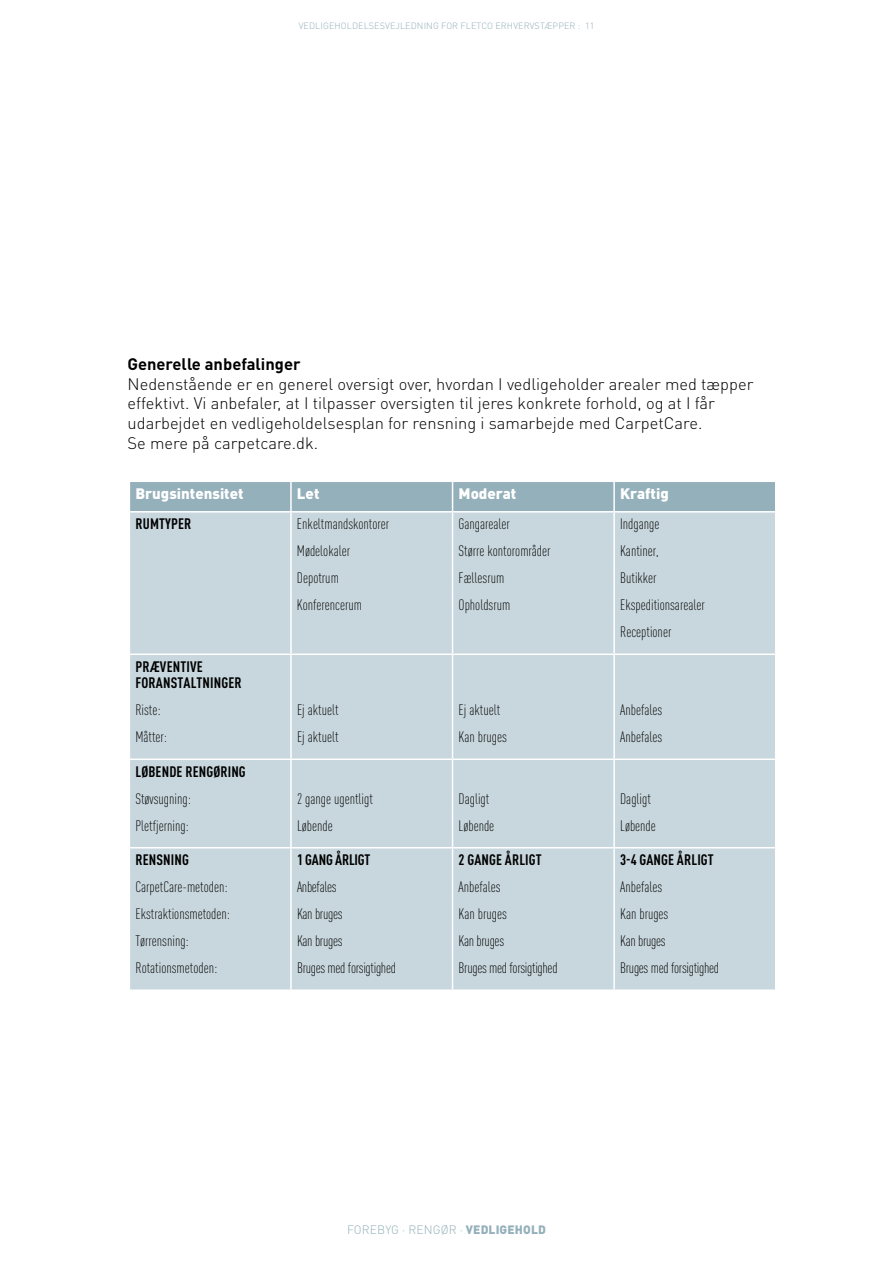
<style>
.page{position:relative;width:893px;height:1263px;background:#fff}
.page>*{position:absolute;margin:0;border:0;box-sizing:border-box;transform-origin:0 0}
.t1{font:300 16.5px/19.8px "DINOT";color:#000}
.t2{font:700 16.5px "DINOT";color:#000}
.t3{font:300 condensed 15px/27px "DINOT";color:#000}
.t4{font:300 condensed 15px/27px "DINOT";letter-spacing:-.02em;color:#000}
.t5{font:700 condensed 15px/16.5px "DINOT";letter-spacing:.01em;color:#000}
.t6{font:900 15px "DINOT";color:#fff}
.t7{font:700 condensed 15px "DINOT";letter-spacing:-.01em;color:#000}
.t8{font:300 12px "DINOT";letter-spacing:.01em;color:#94b0ba}
.t9{font:300 9px "DINOT";letter-spacing:.01em;color:#94b0ba}
.s1{font-weight:900}
</style>
<div class="page">
<div style="left:130px;top:512px;width:645px;height:477px;background:#c8d7dd"></div>
<div style="left:130px;top:481px;width:645px;height:30px;background:#94b0ba"></div>
<hr style="left:290px;top:512px;width:2px;height:141px;background:#fff">
<hr style="left:452px;top:512px;width:1px;height:141px;background:#fff">
<hr style="left:613px;top:512px;width:2px;height:141px;background:#fff">
<hr style="left:129px;top:653px;width:162px;height:2px;background:#fff">
<hr style="left:291px;top:653px;width:162px;height:2px;background:#fff">
<hr style="left:290px;top:655px;width:2px;height:103px;background:#fff">
<hr style="left:453px;top:653px;width:161px;height:2px;background:#fff">
<hr style="left:452px;top:655px;width:1px;height:103px;background:#fff">
<hr style="left:614px;top:653px;width:162px;height:2px;background:#fff">
<hr style="left:613px;top:655px;width:2px;height:103px;background:#fff">
<hr style="left:129px;top:758px;width:162px;height:2px;background:#fff">
<hr style="left:291px;top:758px;width:162px;height:2px;background:#fff">
<hr style="left:290px;top:760px;width:2px;height:87px;background:#fff">
<hr style="left:453px;top:758px;width:161px;height:2px;background:#fff">
<hr style="left:452px;top:760px;width:1px;height:87px;background:#fff">
<hr style="left:614px;top:758px;width:162px;height:2px;background:#fff">
<hr style="left:613px;top:760px;width:2px;height:87px;background:#fff">
<hr style="left:129px;top:847px;width:162px;height:1px;background:#fff">
<hr style="left:291px;top:847px;width:162px;height:1px;background:#fff">
<hr style="left:290px;top:848px;width:2px;height:141px;background:#fff">
<hr style="left:453px;top:847px;width:161px;height:1px;background:#fff">
<hr style="left:452px;top:848px;width:1px;height:141px;background:#fff">
<hr style="left:614px;top:847px;width:162px;height:1px;background:#fff">
<hr style="left:613px;top:848px;width:2px;height:141px;background:#fff">
<p class="t9" style="left:299px;top:19px;width:297px">VEDLIGEHOLDELSESVEJLEDNING FOR FLETCO ERHVERVSTÆPPER : 11</p>
<p class="t2" style="left:128px;top:353px;width:175px">Generelle anbefalinger</p>
<p class="t1" style="left:128px;top:373px;width:627px">Nedenstående er en generel oversigt over, hvordan I vedligeholder arealer med tæpper effektivt. Vi anbefaler, at I tilpasser oversigten til jeres konkrete forhold, og at I får udarbejdet en vedligeholdelsesplan for rensning i samarbejde med CarpetCare.<br>Se mere på carpetcare.dk.</p>
<p class="t6" style="left:135px;top:483px;width:110px">Brugsintensitet</p>
<p class="t6" style="left:297px;top:483px;width:24px">Let</p>
<p class="t6" style="left:459px;top:483px;width:59px">Moderat</p>
<p class="t6" style="left:620px;top:483px;width:50px">Kraftig</p>
<p class="t5" style="left:135px;top:515px;width:57px">RUMTYPER</p>
<p class="t3" style="left:297px;top:511px;width:94px">Enkeltmandskontorer<br>Mødelokaler<br>Depotrum<br>Konferencerum</p>
<p class="t3" style="left:459px;top:511px;width:94px">Gangarealer<br>Større kontorområder<br>Fællesrum<br>Opholdsrum</p>
<p class="t3" style="left:620px;top:511px;width:86px">Indgange<br>Kantiner,<br>Butikker<br>Ekspeditionsarealer<br>Receptioner</p>
<p class="t5" style="left:135px;top:658px;width:108px">PRÆVENTIVE<br>FORANSTALTNINGER</p>
<p class="t3" style="left:135px;top:696px;width:33px">Riste:<br>Måtter:</p>
<p class="t3" style="left:297px;top:696px;width:43px">Ej aktuelt<br>Ej aktuelt</p>
<p class="t3" style="left:459px;top:696px;width:50px">Ej aktuelt<br>Kan bruges</p>
<p class="t3" style="left:620px;top:696px;width:43px">Anbefales<br>Anbefales</p>
<p class="t5" style="left:135px;top:763px;width:112px">LØBENDE RENGØRING</p>
<p class="t3" style="left:135px;top:785px;width:57px">Støvsugning:<br>Pletfjerning:</p>
<p class="t3" style="left:297px;top:785px;width:77px">2 gange ugentligt<br>Løbende</p>
<p class="t3" style="left:459px;top:785px;width:37px">Dagligt<br>Løbende</p>
<p class="t3" style="left:620px;top:785px;width:37px">Dagligt<br>Løbende</p>
<p class="t5" style="left:135px;top:851px;width:55px">RENSNING</p>
<p class="t3" style="left:135px;top:873px;width:96px">CarpetCare-metoden:<br>Ekstraktionsmetoden:<br>Tørrensning:<br>Rotationsmetoden:</p>
<p class="t5" style="left:620px;top:851px;width:95px">3-4 GANGE ÅRLIGT</p>
<p class="t4" style="left:620px;top:873px;width:100px">Anbefales<br>Kan bruges<br>Kan bruges<br>Bruges med forsigtighed</p>
<p class="t5" style="left:459px;top:851px;width:85px">2 GANGE ÅRLIGT</p>
<p class="t4" style="left:459px;top:873px;width:100px">Anbefales<br>Kan bruges<br>Kan bruges<br>Bruges med forsigtighed</p>
<p class="t7" style="left:297px;top:851px;width:75px">1 GANG ÅRLIGT</p>
<p class="t4" style="left:297px;top:873px;width:100px">Anbefales<br>Kan bruges<br>Kan bruges<br>Bruges med forsigtighed</p>
<p class="t8" style="left:347px;top:1221px;width:200px">FOREBYG · RENGØR · <span class="s1">VEDLIGEHOLD</span></p>
</div>
